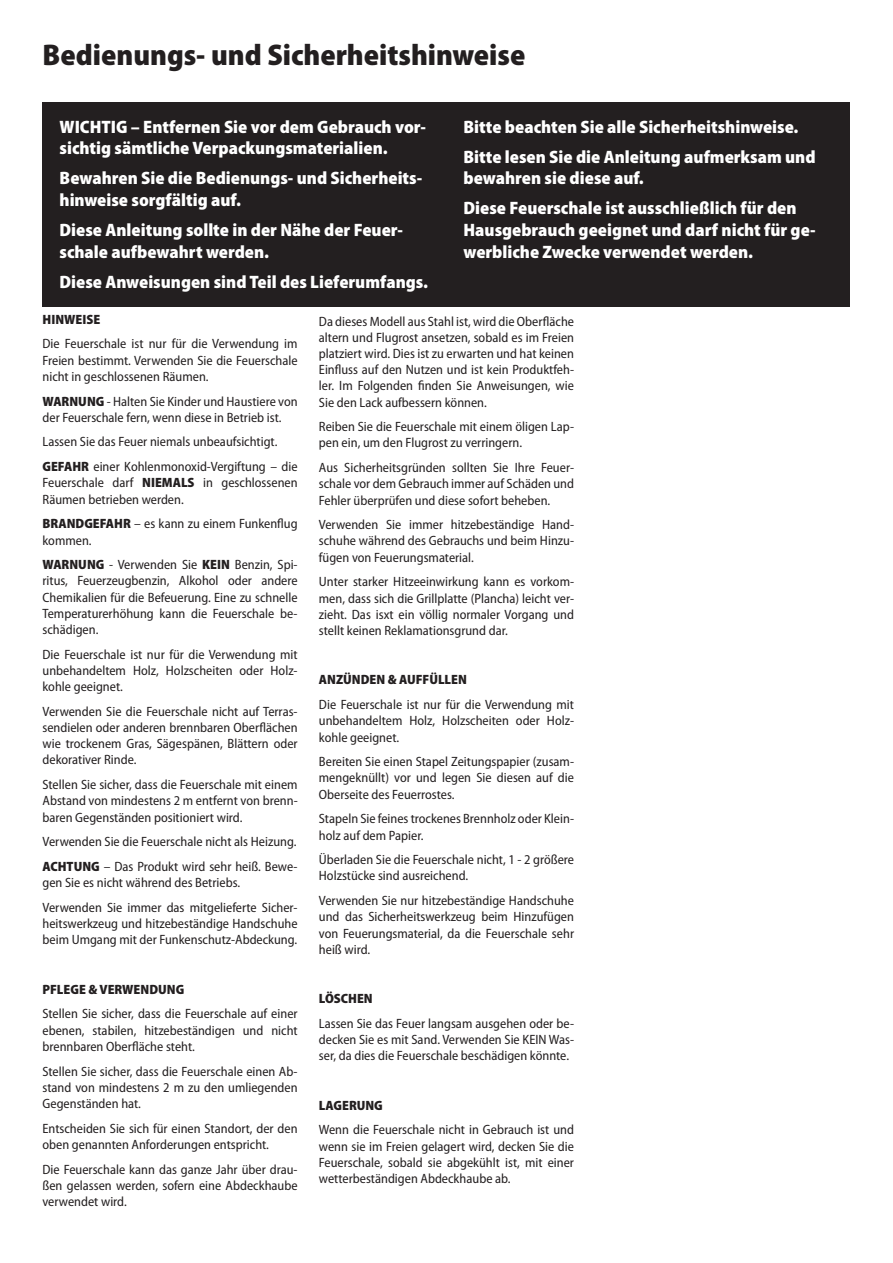
<style>
.page{position:relative;width:893px;height:1263px;background:#fff}
.page>*{position:absolute;margin:0;border:0;box-sizing:border-box;transform-origin:0 0}
.t1{font:900 semi-condensed 30px "Myriad Pro";color:#231f20}
.t2{font:900 semi-condensed 18px/21.6px "Myriad Pro";color:#fff}
.t3{font:semi-condensed 13.5px/16.2px "Myriad Pro";color:#231f20;text-align:justify}
.t4{font:900 semi-condensed 13.5px "Myriad Pro";color:#231f20}
.s1{font-weight:900}
</style>
<div class="page">
<div style="left:43px;top:102px;width:807px;height:204px;background:#231f20"></div>
<h1 class="t1" style="left:43px;top:35px;width:484px">Bedienungs- und Sicherheitshinweise</h1>
<h2 class="t2" style="left:60px;top:115px;width:368px">WICHTIG – Entfernen Sie vor dem Gebrauch vor&shy;sichtig sämtliche Verpackungsmaterialien.</h2>
<h2 class="t2" style="left:60px;top:167px;width:364px">Bewahren Sie die Bedienungs- und Sicherheits&shy;hinweise sorgfältig auf.</h2>
<h2 class="t2" style="left:60px;top:218px;width:345px">Diese Anleitung sollte in der Nähe der Feuer&shy;schale aufbewahrt werden.</h2>
<h2 class="t2" style="left:60px;top:270px;width:370px">Diese Anweisungen sind Teil des Lieferumfangs.</h2>
<h2 class="t2" style="left:463px;top:111px;width:354px;line-height:30.2px">Bitte beachten Sie alle Sicherheitshinweise.<br>Bitte lesen Sie die Anleitung aufmerksam und</h2>
<h2 class="t2" style="left:463px;top:162px;width:335px;line-height:30.2px">bewahren sie diese auf.<br>Diese Feuerschale ist ausschließlich für den</h2>
<h2 class="t2" style="left:463px;top:218px;width:354px">Hausgebrauch geeignet und darf nicht für ge&shy;werbliche Zwecke verwendet werden.</h2>
<p class="t4" style="left:43px;top:310px;width:59px">HINWEISE</p>
<p class="t3" style="left:43px;top:336px;width:257px">Die Feuerschale ist nur für die Verwendung im Freien bestimmt. Verwenden Sie die Feuerschale nicht in geschlossenen Räumen.</p>
<p class="t3" style="left:43px;top:393px;width:257px"><span class="s1">WARNUNG</span> - Halten Sie Kinder und Haustiere von der Feuerschale fern, wenn diese in Betrieb ist.</p>
<p class="t3" style="left:43px;top:429px;width:257px;line-height:24.8px">Lassen Sie das Feuer niemals unbeaufsichtigt.<br><span class="s1">GEFAHR</span> einer Kohlenmonoxid-Vergiftung – die</p>
<p class="t3" style="left:43px;top:475px;width:257px">Feuerschale darf <span class="s1">NIEMALS</span> in geschlossenen<br>Räumen betrieben werden.</p>
<p class="t3" style="left:43px;top:515px;width:257px"><span class="s1">BRANDGEFAHR</span> – es kann zu einem Funkenflug kommen.</p>
<p class="t3" style="left:43px;top:556px;width:257px"><span class="s1">WARNUNG</span> - Verwenden Sie <span class="s1">KEIN</span> Benzin, Spi&shy;ritus, Feuerzeugbenzin, Alkohol oder andere Chemikalien für die Befeuerung. Eine zu schnelle Temperaturerhöhung kann die Feuerschale be&shy;schädigen.</p>
<p class="t3" style="left:43px;top:646px;width:257px">Die Feuerschale ist nur für die Verwendung mit unbehandeltem Holz, Holzscheiten oder Holz&shy;kohle geeignet.</p>
<p class="t3" style="left:43px;top:703px;width:257px">Verwenden Sie die Feuerschale nicht auf Terras&shy;sendielen oder anderen brennbaren Oberflächen wie trockenem Gras, Sägespänen, Blättern oder dekorativer Rinde.</p>
<p class="t3" style="left:43px;top:776px;width:257px">Stellen Sie sicher, dass die Feuerschale mit einem Abstand von mindestens 2 m entfernt von brenn&shy;baren Gegenständen positioniert wird.</p>
<p class="t3" style="left:43px;top:829px;width:257px;line-height:24.8px">Verwenden Sie die Feuerschale nicht als Heizung.<br><span class="s1">ACHTUNG</span> – Das Produkt wird sehr heiß. Bewe-</p>
<p class="t3" style="left:43px;top:870px;width:257px;line-height:24.8px">gen Sie es nicht während des Betriebs.<br>Verwenden Sie immer das mitgelieferte Sicher-</p>
<p class="t3" style="left:43px;top:915px;width:257px">heitswerkzeug und hitzebeständige Handschuhe beim Umgang mit der Funkenschutz-Abdeckung.</p>
<p class="t4" style="left:43px;top:980px;width:143px">PFLEGE &amp; VERWENDUNG</p>
<p class="t3" style="left:43px;top:1005px;width:257px">Stellen Sie sicher, dass die Feuerschale auf einer ebenen, stabilen, hitzebeständigen und nicht brennbaren Oberfläche steht.</p>
<p class="t3" style="left:43px;top:1063px;width:257px">Stellen Sie sicher, dass die Feuerschale einen Ab&shy;stand von mindestens 2 m zu den umliegenden Gegenständen hat.</p>
<p class="t3" style="left:43px;top:1120px;width:257px">Entscheiden Sie sich für einen Standort, der den oben genannten Anforderungen entspricht.</p>
<p class="t3" style="left:43px;top:1161px;width:257px">Die Feuerschale kann das ganze Jahr über drau&shy;ßen gelassen werden, sofern eine Abdeckhaube verwendet wird.</p>
<p class="t3" style="left:319px;top:313px;width:257px">Da dieses Modell aus Stahl ist, wird die Oberfläche altern und Flugrost ansetzen, sobald es im Freien platziert wird. Dies ist zu erwarten und hat keinen Einfluss auf den Nutzen und ist kein Produktfeh&shy;ler. Im Folgenden finden Sie Anweisungen, wie Sie den Lack aufbessern können.</p>
<p class="t3" style="left:319px;top:418px;width:257px">Reiben Sie die Feuerschale mit einem öligen Lap&shy;pen ein, um den Flugrost zu verringern.</p>
<p class="t3" style="left:319px;top:459px;width:257px">Aus Sicherheitsgründen sollten Sie Ihre Feuer&shy;schale vor dem Gebrauch immer auf Schäden und Fehler überprüfen und diese sofort beheben.</p>
<p class="t3" style="left:319px;top:516px;width:257px">Verwenden Sie immer hitzebeständige Hand&shy;schuhe während des Gebrauchs und beim Hinzu&shy;fügen von Feuerungsmaterial.</p>
<p class="t3" style="left:319px;top:573px;width:257px">Unter starker Hitzeeinwirkung kann es vorkom&shy;men, dass sich die Grillplatte (Plancha) leicht ver&shy;zieht. Das isxt ein völlig normaler Vorgang und stellt keinen Reklamationsgrund dar.</p>
<p class="t4" style="left:319px;top:671px;width:149px">ANZÜNDEN &amp; AUFFÜLLEN</p>
<p class="t3" style="left:319px;top:696px;width:257px">Die Feuerschale ist nur für die Verwendung mit unbehandeltem Holz, Holzscheiten oder Holz&shy;kohle geeignet.</p>
<p class="t3" style="left:319px;top:753px;width:257px">Bereiten Sie einen Stapel Zeitungspapier (zusam&shy;mengeknüllt) vor und legen Sie diesen auf die Oberseite des Feuerrostes.</p>
<p class="t3" style="left:319px;top:810px;width:257px">Stapeln Sie feines trockenes Brennholz oder Klein&shy;holz auf dem Papier.</p>
<p class="t3" style="left:319px;top:851px;width:257px">Überladen Sie die Feuerschale nicht, 1 - 2 größere<br>Holzstücke sind ausreichend.</p>
<p class="t3" style="left:319px;top:892px;width:257px">Verwenden Sie nur hitzebeständige Handschuhe und das Sicherheitswerkzeug beim Hinzufügen von Feuerungsmaterial, da die Feuerschale sehr heiß wird.</p>
<p class="t4" style="left:319px;top:990px;width:55px">LÖSCHEN</p>
<p class="t3" style="left:319px;top:1015px;width:257px">Lassen Sie das Feuer langsam ausgehen oder be&shy;decken Sie es mit Sand. Verwenden Sie KEIN Was&shy;ser, da dies die Feuerschale beschädigen könnte.</p>
<p class="t4" style="left:319px;top:1096px;width:65px">LAGERUNG</p>
<p class="t3" style="left:319px;top:1121px;width:257px">Wenn die Feuerschale nicht in Gebrauch ist und wenn sie im Freien gelagert wird, decken Sie die Feuerschale, sobald sie abgekühlt ist, mit einer wetterbeständigen Abdeckhaube ab.</p>
</div>
